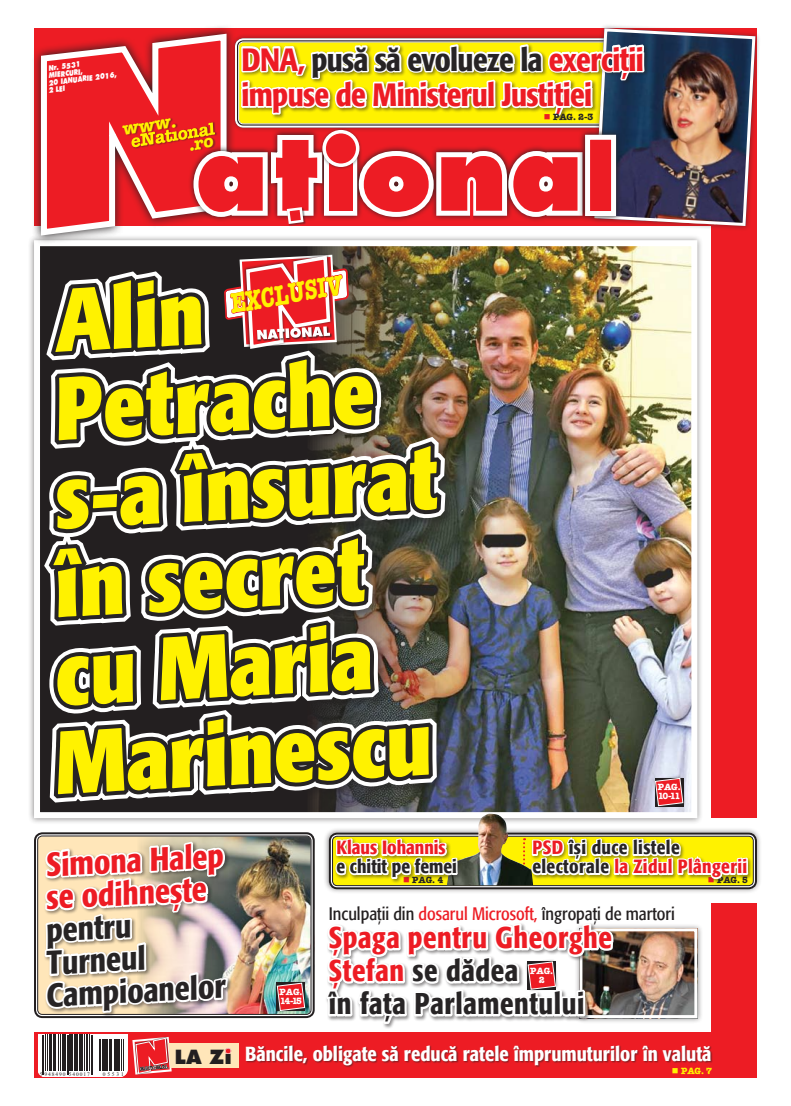
<style>
.page{position:relative;width:791px;height:1106px;background:#fff}
.page>*{position:absolute;margin:0;border:0;box-sizing:border-box;transform-origin:0 0}
.t1{font:100.7px "Futura Extra Bold Rom";color:#ed1c24}
.t2{font:700 condensed 88.3px/88.3px "R Formata";color:#fff200}
.t3{font:500 condensed 32.7px/32.6px "R Formata";color:#272425}
.t4{font:500 condensed 32.7px/32.6px "R Formata";color:#ed1c24}
.t5{font:500 condensed 32px/35.4px "R Formata";letter-spacing:-.02em;color:#ed1c24}
.t6{font:500 condensed 29.9px/33px "R Formata";letter-spacing:.02em;color:#272425}
.t7{font:27.8px "American Type Writer Bold Rom";color:#fff200;scale:.73 1}
.t8{font:500 condensed 20.3px "R Formata";color:#fff}
.t9{font:19.1px "Futura Extra Bold Rom";color:#231f20}
.t10{font:500 condensed 19px/19px "R Formata";letter-spacing:.02em;color:#272425}
.t11{font:500 condensed 19px "R Formata";color:#272425}
.t12{font:500 condensed 19px "R Formata";color:#ed1c24}
.t13{font:18px "R Formata Condensed";color:#231f20}
.t14{font:17.6px "American Type Writer Bold Rom";color:#fff200}
.t15{font:9px/9px "American Type Writer Bold Rom";color:#fff}
.t16{font:9px "American Type Writer Bold Rom";color:#272425}
.t17{font:9px "American Type Writer Bold Rom";color:#fff200}
.t18{font:7.3px/7.3px "Futura Extra Bold Rom";color:#fff;scale:.8 1}
.t19{font:5.5px "Times New Roman";letter-spacing:.18em;color:#231f20}
.s1{color:#272425}
.s2{color:#ed1c24}
.s3{font-size:70.7px}
</style>
<div class="page">
<div style="left:589px;top:23px;width:176px;height:213px;background:#231f20;opacity:.5"></div>
<div style="left:187px;top:128px;width:604px;height:183px;background:#fff"></div>
<div style="left:530px;top:835px;width:259px;height:62px;background:#231f20;opacity:.5"></div>
<img style="left:34px;top:23px;width:723px;height:1055px">
<p class="t18" style="left:45px;top:65px;width:89px;text-indent:3px;rotate:-7deg">Nr. 5531 miercuri,<br>20 ian uarie 2016,<br>2 LEI</p>
<p class="t14" style="left:121px;top:119px;width:56px;rotate:-9deg">www.</p>
<p class="t5" style="left:242px;top:42px;width:404px">DNA, <span class="s1">pusă să evolueze la</span> exerciții impuse de Ministerul Justiției</p>
<p class="t16" style="left:544px;top:111px;width:51px"><span class="s2">■</span> PAG. 2-3</p>
<h1 class="t1" style="left:195px;top:111px;width:389px">at<span class="s3">I</span>ona</h1>
<p class="t7" style="left:227px;top:287px;width:157px;rotate:-10deg">EXCLUSIV</p>
<h2 class="t2" style="left:28px;top:280px;width:399px;rotate:-3deg">Alin<br>Petrache s-a însurat în secret cu Maria<br>Marinescu</h2>
<p class="t15" style="left:658px;top:782px;width:24px">PAG.<br>10-11</p>
<p class="t4" style="left:43px;top:849px;width:181px;rotate:-3deg">Simona Halep se odihnește</p>
<p class="t3" style="left:42px;top:915px;width:181px;rotate:-3deg">pentru<br>Turneul<br>Campioanelor</p>
<p class="t19" style="left:40px;top:1070px;width:52px">5 948490 540017</p>
<p class="t19" style="left:103px;top:1070px;width:22px">05258331</p>
<p class="t9" style="left:175px;top:1045px;width:58px">La Zi</p>
<p class="t15" style="left:280px;top:987px;width:24px">PAG.<br>14-15</p>
<p class="t12" style="left:336px;top:837px;width:111px">Klaus Iohannis</p>
<p class="t11" style="left:336px;top:856px;width:122px">e chitit pe femei</p>
<p class="t10" style="left:532px;top:838px;width:216px"><span class="s2">PSD</span> își duce listele electorale <span class="s2">la Zidul Plângerii</span></p>
<p class="t16" style="left:403px;top:873px;width:42px"><span class="s2">■</span> PAG. 4</p>
<p class="t16" style="left:708px;top:873px;width:42px"><span class="s2">■</span> PAG. 5</p>
<p class="t13" style="left:329px;top:903px;width:347px">Inculpaţii din <span class="s2">dosarul Microsoft,</span> îngropaţi de martori</p>
<p class="t6" style="left:329px;top:922px;width:285px"><span class="s2">Şpaga pentru Gheorghe<br>Ştefan</span> se dădea<br>în faţa Parlamentului</p>
<p class="t15" style="left:530px;top:966px;width:24px;text-align:center">PAG.<br>2</p>
<p class="t8" style="left:245px;top:1042px;width:468px">Băncile, obligate să reducă ratele împrumuturilor în valută</p>
<p class="t17" style="left:672px;top:1065px;width:42px">■ PAG. 7</p>
</div>
